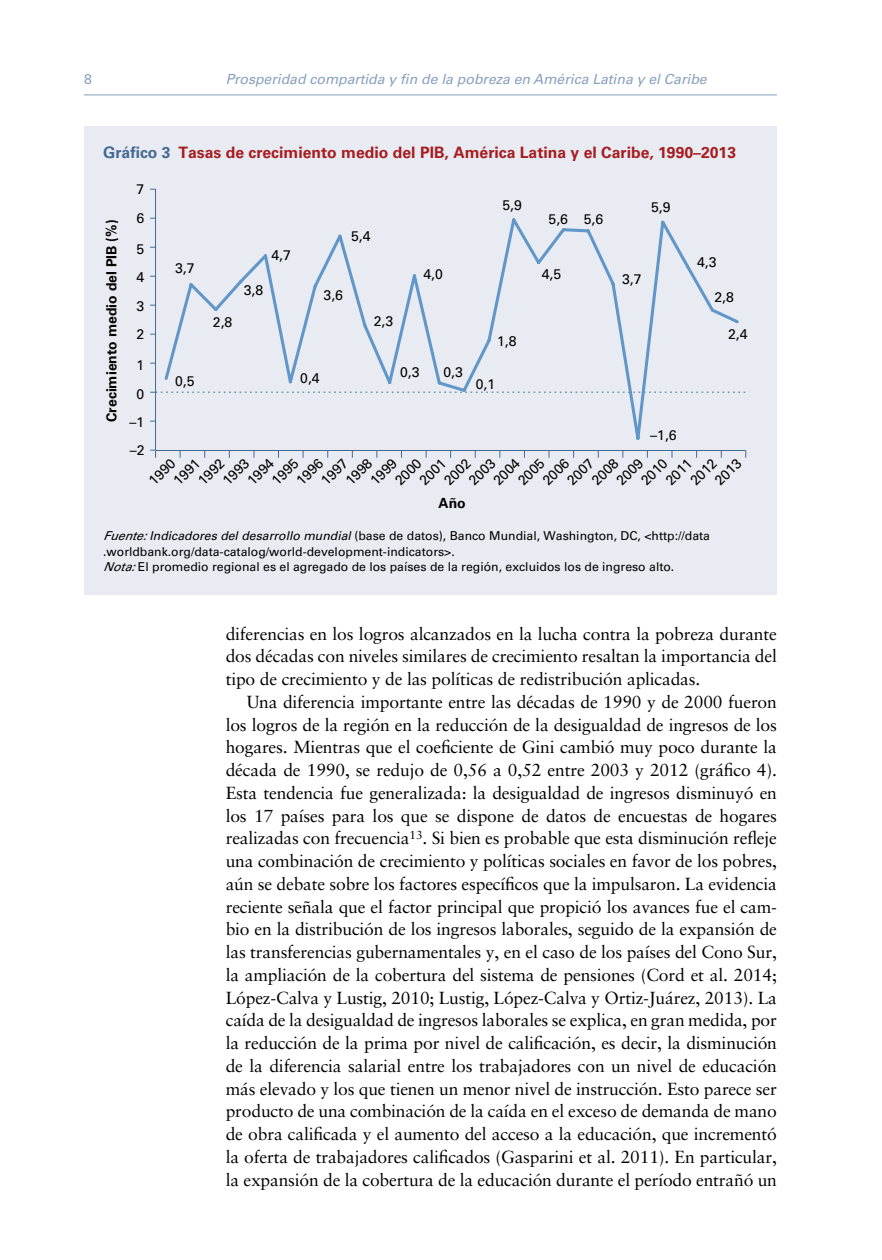
<style>
.page{position:relative;width:882px;height:1260px;background:#fff}
.page>*{position:absolute;margin:0;border:0;box-sizing:border-box;transform-origin:0 0}
.t1{font:17.5px "Sabon LT Std";letter-spacing:-.01em;color:#000}
.t2{font:700 15.75px "Univers LT Std";color:#a71c20}
.t3{font:14px/28.5px "Univers LT Std";color:#000}
.t4{font:italic 14px "Univers LT Std";color:#89a0c1}
.t5{font:700 14px "Univers LT Std";color:#000}
.t6{font:14px "Univers LT Std";color:#89a0c1}
.t7{font:12.25px/15.8px "Univers LT Std";color:#000}
.s1{color:#456994}
.s2{font-style:italic}
</style>
<div class="page">
<hr style="left:84px;top:94px;width:693px;height:1px;background:#89a0c1">
<div style="left:84px;top:126px;width:693px;height:468px;background:#e8ebf1"></div>
<hr style="left:155px;top:189px;width:1px;height:261px;background:#456994">
<svg style="left:150px;top:392px;width:596px;height:1px"></svg>
<svg style="left:150px;top:450px;width:6px;height:8px"></svg>
<svg style="left:162px;top:218px;width:579px;height:222px"></svg>
<hr style="left:156px;top:450px;width:590px;height:1px;background:#456994">
<p class="t6" style="left:84px;top:71px;width:9px">8</p>
<p class="t4" style="left:226px;top:71px;width:483px">Prosperidad compartida y fin de la pobreza en América Latina y el Caribe</p>
<p class="t2" style="left:103px;top:144px;width:634px"><span class="s1">Gráfico 3</span> Tasas de crecimiento medio del PIB, América Latina y el Caribe, 1990–2013</p>
<p class="t5" style="left:103px;top:422px;width:204px;rotate:-90deg">Crecimiento medio del PIB (%)</p>
<p class="t3" style="left:137px;top:175px;width:9px">7</p>
<p class="t3" style="left:502px;top:191px;width:21px">5,9</p>
<p class="t3" style="left:651px;top:193px;width:21px">5,9</p>
<p class="t3" style="left:137px;top:203px;width:9px;line-height:30.8px">6<br>5</p>
<p class="t3" style="left:137px;top:263px;width:9px;text-align:justify">4<br>3<br>2</p>
<p class="t3" style="left:130px;top:351px;width:17px;text-align:center">1<br>0 –1 –2</p>
<p class="t3" style="left:549px;top:205px;width:56px">5,6 5,6</p>
<p class="t3" style="left:351px;top:222px;width:21px">5,4</p>
<p class="t3" style="left:271px;top:241px;width:21px">4,7</p>
<p class="t3" style="left:697px;top:247px;width:21px">4,3</p>
<p class="t3" style="left:175px;top:254px;width:21px">3,7</p>
<p class="t3" style="left:423px;top:260px;width:21px">4,0</p>
<p class="t3" style="left:542px;top:260px;width:21px">4,5</p>
<p class="t3" style="left:622px;top:265px;width:21px">3,7</p>
<p class="t3" style="left:244px;top:276px;width:21px">3,8</p>
<p class="t3" style="left:324px;top:280px;width:21px">3,6</p>
<p class="t3" style="left:714px;top:282px;width:21px">2,8</p>
<p class="t3" style="left:374px;top:307px;width:21px">2,3</p>
<p class="t3" style="left:213px;top:308px;width:21px">2,8</p>
<p class="t3" style="left:728px;top:320px;width:21px">2,4</p>
<p class="t3" style="left:497px;top:327px;width:21px">1,8</p>
<p class="t3" style="left:400px;top:357px;width:21px">0,3</p>
<p class="t3" style="left:443px;top:357px;width:21px">0,3</p>
<p class="t3" style="left:300px;top:364px;width:21px">0,4</p>
<p class="t3" style="left:175px;top:367px;width:21px">0,5</p>
<p class="t3" style="left:476px;top:370px;width:21px">0,1</p>
<p class="t3" style="left:650px;top:421px;width:28px">–1,6</p>
<p class="t3" style="left:240px;top:473px;width:33px;rotate:-45deg">1994</p>
<p class="t3" style="left:486px;top:473px;width:33px;rotate:-45deg">2004</p>
<p class="t3" style="left:289px;top:473px;width:33px;rotate:-45deg">1996</p>
<p class="t3" style="left:535px;top:473px;width:33px;rotate:-45deg">2006</p>
<p class="t3" style="left:338px;top:473px;width:33px;rotate:-45deg">1998</p>
<p class="t3" style="left:584px;top:473px;width:33px;rotate:-45deg">2008</p>
<p class="t3" style="left:141px;top:473px;width:33px;rotate:-45deg">1990</p>
<p class="t3" style="left:215px;top:473px;width:33px;rotate:-45deg">1993</p>
<p class="t3" style="left:363px;top:473px;width:33px;rotate:-45deg">1999</p>
<p class="t3" style="left:387px;top:473px;width:33px;rotate:-45deg">2000</p>
<p class="t3" style="left:461px;top:473px;width:33px;rotate:-45deg">2003</p>
<p class="t3" style="left:609px;top:473px;width:33px;rotate:-45deg">2009</p>
<p class="t3" style="left:633px;top:473px;width:33px;rotate:-45deg">2010</p>
<p class="t3" style="left:707px;top:473px;width:33px;rotate:-45deg">2013</p>
<p class="t3" style="left:264px;top:473px;width:33px;rotate:-45deg">1995</p>
<p class="t3" style="left:510px;top:473px;width:33px;rotate:-45deg">2005</p>
<p class="t3" style="left:166px;top:473px;width:33px;rotate:-45deg">1991</p>
<p class="t3" style="left:190px;top:473px;width:33px;rotate:-45deg">1992</p>
<p class="t3" style="left:412px;top:473px;width:33px;rotate:-45deg">2001</p>
<p class="t3" style="left:436px;top:473px;width:33px;rotate:-45deg">2002</p>
<p class="t3" style="left:658px;top:473px;width:33px;rotate:-45deg">2011</p>
<p class="t3" style="left:682px;top:473px;width:33px;rotate:-45deg">2012</p>
<p class="t3" style="left:313px;top:473px;width:33px;rotate:-45deg">1997</p>
<p class="t3" style="left:559px;top:473px;width:33px;rotate:-45deg">2007</p>
<p class="t5" style="left:439px;top:495px;width:29px">Año</p>
<p class="t7" style="left:103px;top:528px;width:608px"><span class="s2">Fuente: Indicadores del desarrollo mundial</span> (base de datos), Banco Mundial, Washington, DC, &lt;http://data .worldbank.org/data-catalog/world-development-indicators&gt;.<br><span class="s2">Nota:</span> El promedio regional es el agregado de los países de la región, excluidos los de ingreso alto.</p>
<p class="t1" style="left:226px;top:623px;width:553px">diferencias en los logros alcanzados en la lucha contra la pobreza durante</p>
<p class="t1" style="left:226px;top:646px;width:553px">dos décadas con niveles similares de crecimiento resaltan la importancia del</p>
<p class="t1" style="left:226px;top:669px;width:476px">tipo de crecimiento y de las políticas de redistribución aplicadas.</p>
<p class="t1" style="left:247px;top:691px;width:532px">Una diferencia importante entre las décadas de 1990 y de 2000 fueron</p>
<p class="t1" style="left:226px;top:714px;width:553px">los logros de la región en la reducción de la desigualdad de ingresos de los</p>
<p class="t1" style="left:226px;top:737px;width:553px">hogares. Mientras que el coeficiente de Gini cambió muy poco durante la</p>
<p class="t1" style="left:226px;top:760px;width:553px">década de 1990, se redujo de 0,56 a 0,52 entre 2003 y 2012 (gráfico 4).</p>
<p class="t1" style="left:226px;top:782px;width:553px">Esta tendencia fue generalizada: la desigualdad de ingresos disminuyó en</p>
<p class="t1" style="left:226px;top:805px;width:553px">los 17 países para los que se dispone de datos de encuestas de hogares</p>
<p class="t1" style="left:226px;top:828px;width:553px">realizadas con frecuencia<sup>13</sup>. Si bien es probable que esta disminución refleje</p>
<p class="t1" style="left:226px;top:851px;width:553px">una combinación de crecimiento y políticas sociales en favor de los pobres,</p>
<p class="t1" style="left:226px;top:873px;width:553px">aún se debate sobre los factores específicos que la impulsaron. La evidencia</p>
<p class="t1" style="left:226px;top:896px;width:553px">reciente señala que el factor principal que propició los avances fue el cam-</p>
<p class="t1" style="left:226px;top:919px;width:553px">bio en la distribución de los ingresos laborales, seguido de la expansión de</p>
<p class="t1" style="left:226px;top:942px;width:553px">las transferencias gubernamentales y, en el caso de los países del Cono Sur,</p>
<p class="t1" style="left:226px;top:964px;width:553px">la ampliación de la cobertura del sistema de pensiones (Cord et al. 2014;</p>
<p class="t1" style="left:226px;top:987px;width:553px">López-Calva y Lustig, 2010; Lustig, López-Calva y Ortiz-Juárez, 2013). La</p>
<p class="t1" style="left:226px;top:1010px;width:553px">caída de la desigualdad de ingresos laborales se explica, en gran medida, por</p>
<p class="t1" style="left:226px;top:1033px;width:553px">la reducción de la prima por nivel de calificación, es decir, la disminución</p>
<p class="t1" style="left:226px;top:1055px;width:553px">de la diferencia salarial entre los trabajadores con un nivel de educación</p>
<p class="t1" style="left:226px;top:1078px;width:553px">más elevado y los que tienen un menor nivel de instrucción. Esto parece ser</p>
<p class="t1" style="left:226px;top:1101px;width:553px">producto de una combinación de la caída en el exceso de demanda de mano</p>
<p class="t1" style="left:226px;top:1124px;width:553px">de obra calificada y el aumento del acceso a la educación, que incrementó</p>
<p class="t1" style="left:226px;top:1146px;width:553px">la oferta de trabajadores calificados (Gasparini et al. 2011). En particular,</p>
<p class="t1" style="left:226px;top:1169px;width:553px">la expansión de la cobertura de la educación durante el período entrañó un</p>
</div>
